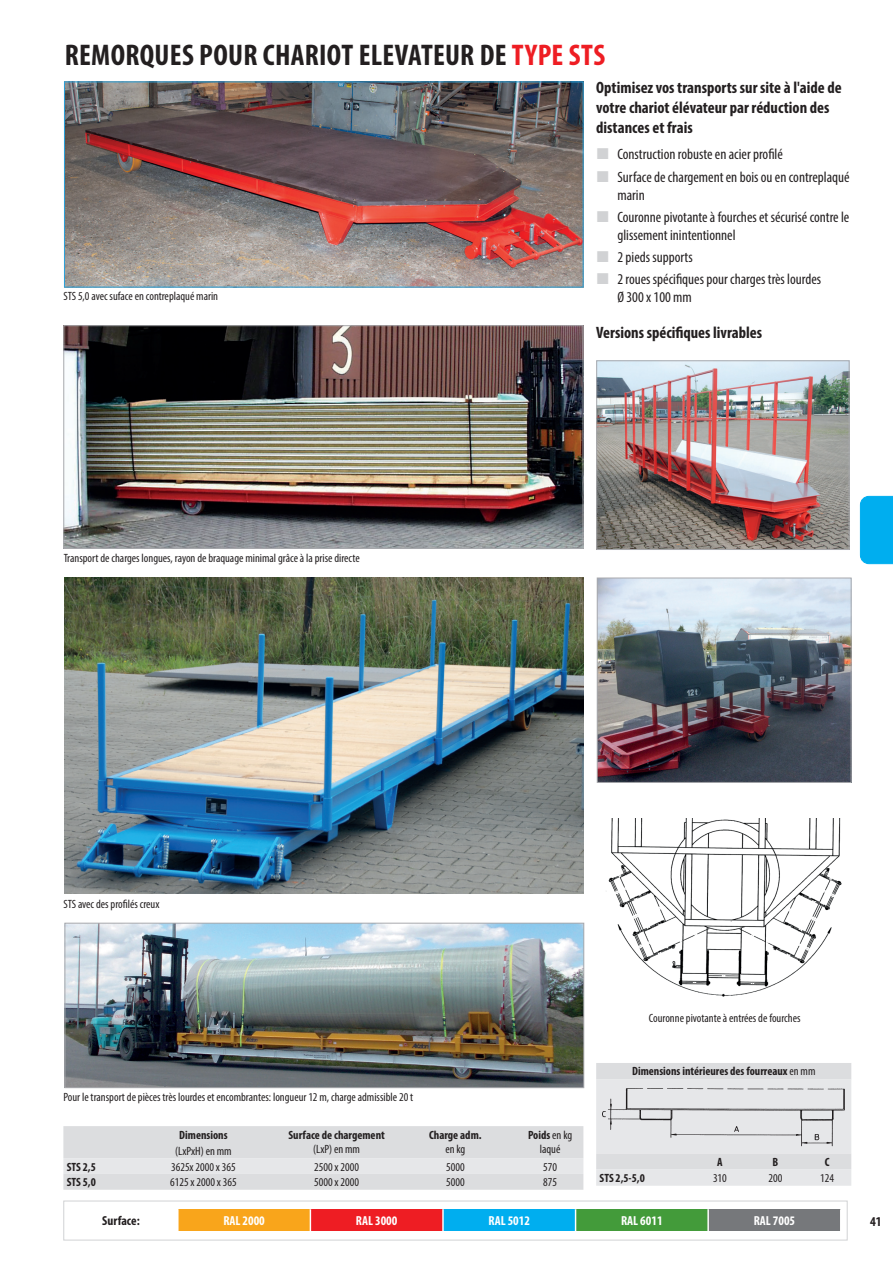
<style>
.page{position:relative;width:893px;height:1263px;background:#fff}
.page>*{position:absolute;margin:0;border:0;box-sizing:border-box;transform-origin:0 0}
.t1{font:700 condensed 30px "Myriad Pro";letter-spacing:.01em;color:#231f20}
.t2{font:700 condensed 16.5px/19.8px "Myriad Pro";color:#231f20}
.t3{font:condensed 15px/22.2px "Myriad Pro";color:#231f20}
.t4{font:700 condensed 13.5px "Myriad Pro";color:#231f20}
.t5{font:700 condensed 13.05px "Myriad Pro";color:#fff}
.t6{font:700 condensed 13.05px "Myriad Pro";color:#231f20}
.t7{font:condensed 12px/14.4px "Myriad Pro";color:#231f20;text-align:center}
.t8{font:700 condensed 12px "Myriad Pro";color:#231f20}
.s1{color:#ee1d23}
.s2{font-weight:700}
.s3{font-weight:400}
</style>
<div class="page">
<div style="left:860px;top:496px;width:33px;height:68px;background:#00aeef"></div>
<div style="left:178px;top:1209px;width:132px;height:22px;background:#f9a51b"></div>
<div style="left:310px;top:1209px;width:133px;height:22px;background:#ee1d23"></div>
<div style="left:443px;top:1209px;width:133px;height:22px;background:#00aeef"></div>
<div style="left:576px;top:1209px;width:132px;height:22px;background:#439b3a"></div>
<div style="left:708px;top:1209px;width:133px;height:22px;background:#76787b"></div>
<hr style="left:442px;top:1209px;width:2px;height:22px;background:#fff">
<hr style="left:707px;top:1209px;width:2px;height:22px;background:#fff">
<svg style="left:310px;top:1209px;width:1px;height:22px"></svg>
<svg style="left:575px;top:1209px;width:1px;height:22px"></svg>
<svg style="left:840px;top:1209px;width:1px;height:22px"></svg>
<hr style="left:177px;top:1209px;width:2px;height:22px;background:#fff">
<div style="left:63px;top:1201px;width:784px;height:39px;border:1px solid #d1d2d4"></div>
<img style="left:606px;top:818px;width:236px;height:179px">
<img style="left:65px;top:327px;width:516px;height:220px">
<div style="left:63px;top:325px;width:520px;height:224px;border:1px solid #a8a9ad"></div>
<img style="left:67px;top:925px;width:515px;height:161px">
<div style="left:65px;top:923px;width:519px;height:165px;border:1px solid #a8a9ad"></div>
<svg style="left:63px;top:1126px;width:520px;height:64px;background:#dedfe1"></svg>
<svg style="left:596px;top:1063px;width:255px;height:123px;background:#e1e2e4"></svg>
<img style="left:602px;top:1086px;width:244px;height:61px">
<img style="left:598px;top:362px;width:249px;height:186px">
<div style="left:596px;top:360px;width:253px;height:190px;border:1px solid #a8a9ad"></div>
<img style="left:65px;top:577px;width:518px;height:317px">
<img style="left:599px;top:580px;width:250px;height:201px">
<div style="left:597px;top:578px;width:254px;height:205px;border:1px solid #a8a9ad"></div>
<img style="left:66px;top:84px;width:515px;height:201px">
<h1 class="t1" style="left:65px;top:36px;width:542px">REMORQUES POUR CHARIOT ELEVATEUR DE <span class="s1">TYPE STS</span></h1>
<p class="t7" style="left:63px;top:289px;width:156px">STS 5,0 avec suface en contreplaqué marin</p>
<p class="t7" style="left:64px;top:550px;width:298px">Transport de charges longues, rayon de braquage minimal grâce à la prise directe</p>
<h2 class="t2" style="left:596px;top:77px;width:247px">Optimisez vos transports sur site à l'aide de votre chariot élévateur par réduction des distances et frais</h2>
<p class="t3" style="left:617px;top:143px;width:234px">Construction robuste en acier profilé<br>Surface de chargement en bois ou en contreplaqué</p>
<p class="t3" style="left:617px;top:183px;width:233px">marin<br>Couronne pivotante à fourches et sécurisé contre le</p>
<p class="t3" style="left:617px;top:224px;width:205px">glissement inintentionnel<br>2 pieds supports<br>2 roues spécifiques pour charges très lourdes</p>
<p class="t3" style="left:617px;top:286px;width:76px">Ø 300 x 100 mm</p>
<h2 class="t2" style="left:596px;top:322px;width:168px">Versions spécifiques livrables</h2>
<p class="t7" style="left:63px;top:896px;width:98px">STS avec des profilés creux</p>
<p class="t7" style="left:63px;top:1090px;width:351px">Pour le transport de pièces très lourdes et encombrantes: longueur 12 m, charge admissible 20 t</p>
<p class="t8" style="left:179px;top:1127px;width:50px">Dimensions</p>
<p class="t7" style="left:175px;top:1143px;width:58px">(LxPxH) en mm</p>
<p class="t8" style="left:288px;top:1127px;width:98px">Surface de chargement</p>
<p class="t7" style="left:313px;top:1141px;width:48px">(LxP) en mm</p>
<p class="t8" style="left:429px;top:1127px;width:54px">Charge adm.</p>
<p class="t7" style="left:445px;top:1141px;width:21px">en kg</p>
<p class="t7" style="left:528px;top:1127px;width:46px"><span class="s2">Poids</span> en kg laqué</p>
<p class="t8" style="left:67px;top:1159px;width:31px">STS 2,5</p>
<p class="t7" style="left:171px;top:1159px;width:66px">3625x 2000 x 365</p>
<p class="t7" style="left:314px;top:1159px;width:46px">2500 x 2000</p>
<p class="t7" style="left:446px;top:1159px;width:20px">5000</p>
<p class="t7" style="left:543px;top:1159px;width:15px">570</p>
<p class="t8" style="left:67px;top:1175px;width:31px">STS 5,0</p>
<p class="t7" style="left:170px;top:1175px;width:68px">6125 x 2000 x 365</p>
<p class="t7" style="left:314px;top:1175px;width:46px">5000 x 2000</p>
<p class="t7" style="left:446px;top:1175px;width:20px">5000</p>
<p class="t7" style="left:543px;top:1175px;width:15px">875</p>
<p class="t7" style="left:649px;top:1011px;width:153px">Couronne pivotante à entrées de fourches</p>
<p class="t8" style="left:632px;top:1064px;width:185px">Dimensions intérieures des fourreaux <span class="s3">en mm</span></p>
<p class="t8" style="left:717px;top:1154px;width:7px">A</p>
<p class="t8" style="left:772px;top:1154px;width:7px">B</p>
<p class="t8" style="left:825px;top:1154px;width:6px">C</p>
<p class="t8" style="left:600px;top:1170px;width:47px">STS 2,5-5,0</p>
<p class="t7" style="left:713px;top:1170px;width:15px">310</p>
<p class="t7" style="left:768px;top:1170px;width:15px">200</p>
<p class="t7" style="left:820px;top:1170px;width:15px">124</p>
<p class="t6" style="left:102px;top:1213px;width:39px">Surface:</p>
<p class="t5" style="left:223px;top:1213px;width:43px">RAL 2000</p>
<p class="t5" style="left:356px;top:1213px;width:43px">RAL 3000</p>
<p class="t5" style="left:488px;top:1213px;width:43px">RAL 5012</p>
<p class="t5" style="left:621px;top:1213px;width:43px">RAL 6011</p>
<p class="t5" style="left:754px;top:1213px;width:43px">RAL 7005</p>
<p class="t4" style="left:870px;top:1213px;width:13px">41</p>
</div>
